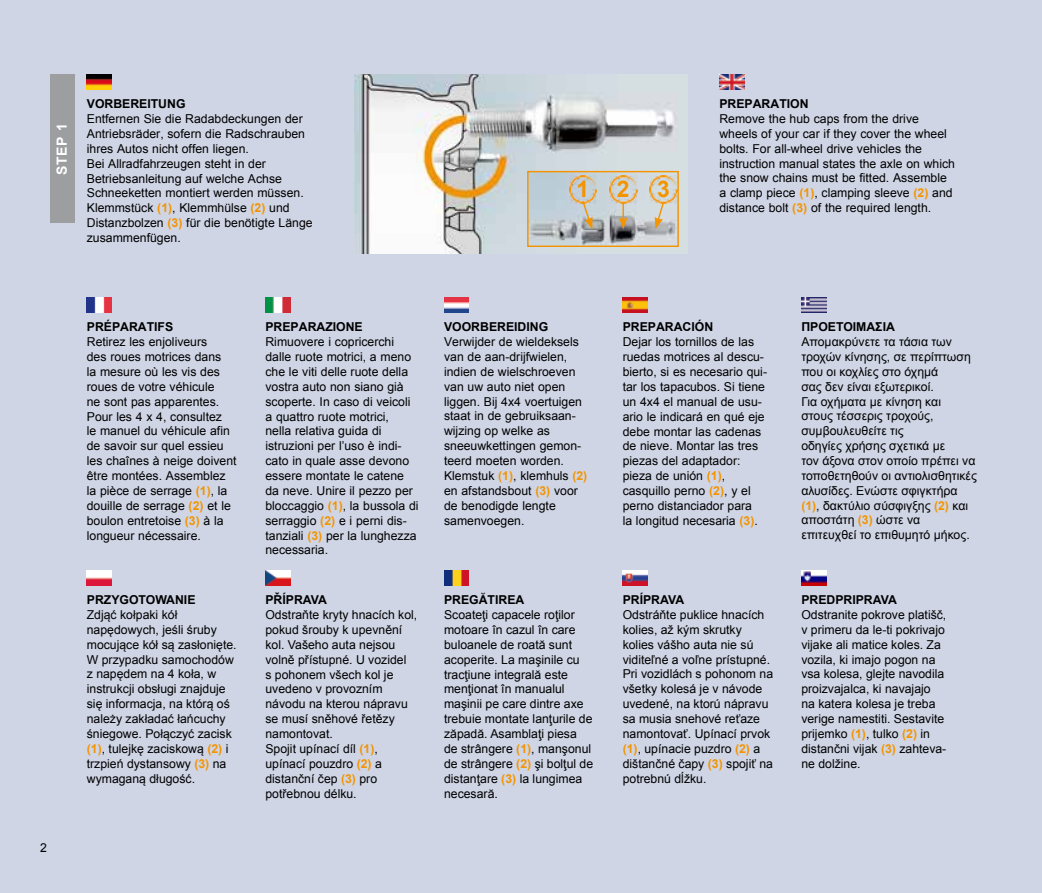
<style>
.page{position:relative;width:1042px;height:893px;background:#cfd5e5}
.page>*{position:absolute;margin:0;border:0;box-sizing:border-box;transform-origin:0 0}
.t1{font:700 22.93px "Arial";color:#f39400}
.t2{font:700 14px "Arial";color:#fff}
.t3{font:12.25px/14.9px "Arial";color:#000}
.t4{font:700 12.25px "Arial";color:#000}
.s1{font-weight:700;color:#f39400}
</style>
<div class="page">
<img style="left:87px;top:74px;width:25px;height:15px">
<img style="left:719px;top:74px;width:25px;height:15px">
<img style="left:87px;top:298px;width:25px;height:15px">
<img style="left:265px;top:298px;width:25px;height:15px">
<img style="left:444px;top:298px;width:25px;height:15px">
<img style="left:623px;top:298px;width:24px;height:15px">
<img style="left:801px;top:298px;width:25px;height:15px">
<img style="left:87px;top:570px;width:25px;height:15px">
<img style="left:265px;top:570px;width:25px;height:15px">
<img style="left:444px;top:570px;width:25px;height:15px">
<img style="left:623px;top:570px;width:24px;height:15px">
<img style="left:801px;top:570px;width:25px;height:15px">
<img style="left:355px;top:74px;width:324px;height:179px">
<div style="left:50px;top:74px;width:24px;height:149px;background:#9c9e9f"></div>
<img style="left:529px;top:173px;width:148px;height:72px">
<div style="left:527px;top:171px;width:152px;height:76px;border:1px solid #f39400"></div>
<img style="left:569px;top:175px;width:28px;height:28px">
<img style="left:609px;top:175px;width:28px;height:28px">
<img style="left:650px;top:175px;width:27px;height:28px">
<svg style="left:581px;top:199px;width:11px;height:30px"></svg>
<svg style="left:619px;top:203px;width:8px;height:26px"></svg>
<svg style="left:655px;top:201px;width:10px;height:28px"></svg>
<p class="t2" style="left:53px;top:175px;width:54px;rotate:-90deg">STEP 1</p>
<p class="t4" style="left:87px;top:96px;width:100px">VORBEREITUNG</p>
<p class="t3" style="left:87px;top:111px;width:227px">Entfernen Sie die Radabdeckungen der Antriebsräder, sofern die Radschrauben ihres Autos nicht offen liegen.<br>Bei Allradfahrzeugen steht in der Betriebsanleitung auf welche Achse Schneeketten montiert werden müssen.<br>Klemmstück <span class="s1">(1)</span>, Klemmhülse <span class="s1">(2)</span> und Distanzbolzen <span class="s1">(3)</span> für die benötigte Länge zusammenfügen.</p>
<h1 class="t1" style="left:576px;top:174px;width:95px">123</h1>
<p class="t4" style="left:719px;top:96px;width:91px">PREPARATION</p>
<p class="t3" style="left:719px;top:111px;width:237px">Remove the hub caps from the drive wheels of your car if they cover the wheel bolts. For all-wheel drive vehicles the instruction manual states the axle on which the snow chains must be fitted. Assemble a clamp piece <span class="s1">(1)</span>, clamping sleeve <span class="s1">(2)</span> and distance bolt <span class="s1">(3)</span> of the required length.</p>
<p class="t3" style="left:40px;top:841px;width:8px">2</p>
<p class="t4" style="left:87px;top:319px;width:88px">PRÉPARATIFS</p>
<p class="t3" style="left:87px;top:335px;width:151px">Retirez les enjoliveurs<br>des roues motrices dans<br>la mesure où les vis des roues de votre véhicule<br>ne sont pas apparentes.<br>Pour les 4 x 4, consultez<br>le manuel du véhicule afin de savoir sur quel essieu les chaînes à neige doivent être montées. Assemblez la pièce de serrage <span class="s1">(1)</span>, la douille de serrage <span class="s1">(2)</span> et le boulon entretoise <span class="s1">(3)</span> à la longueur nécessaire.</p>
<p class="t4" style="left:87px;top:592px;width:110px">PRZYGOTOWANIE</p>
<p class="t3" style="left:87px;top:607px;width:151px">Zdjąć kołpaki kół napędowych, jeśli śruby mocujące kół są zasłonięte.<br>W przypadku samochodów z napędem na 4 koła, w instrukcji obsługi znajduje się informacja, na którą oś należy zakładać łańcuchy śniegowe. Połączyć zacisk <span class="s1">(1)</span>, tulejkę zaciskową <span class="s1">(2)</span> i trzpień dystansowy <span class="s1">(3)</span> na wymaganą długość.</p>
<p class="t4" style="left:265px;top:319px;width:99px">PREPARAZIONE</p>
<p class="t3" style="left:265px;top:335px;width:155px">Rimuovere i copricerchi dalle ruote motrici, a meno che le viti delle ruote della vostra auto non siano già scoperte. In caso di veicoli a quattro ruote motrici,<br>nella relativa guida di istruzioni per l’uso è indi&shy;cato in quale asse devono essere montate le catene da neve. Unire il pezzo per bloccaggio <span class="s1">(1)</span>, la bussola di serraggio <span class="s1">(2)</span> e i perni dis&shy;tanziali <span class="s1">(3)</span> per la lunghezza necessaria.</p>
<p class="t4" style="left:265px;top:592px;width:63px">PŘÍPRAVA</p>
<p class="t3" style="left:265px;top:607px;width:153px">Odstraňte kryty hnacích kol, pokud šrouby k upevnění kol. Vašeho auta nejsou volně přístupné. U vozidel<br>s pohonem všech kol je uvedeno v provozním návodu na kterou nápravu se musí sněhové řetězy namontovat.<br>Spojit upínací díl <span class="s1">(1)</span>, upínací pouzdro <span class="s1">(2)</span> a distanční čep <span class="s1">(3)</span> pro potřebnou délku.</p>
<p class="t4" style="left:444px;top:319px;width:106px">VOORBEREIDING</p>
<p class="t3" style="left:444px;top:334px;width:145px">Verwijder de wieldeksels van de aan-drijfwielen, indien de wielschroeven van uw auto niet open liggen. Bij 4x4 voertuigen staat in de gebruiksaan&shy;wijzing op welke as sneeuwkettingen gemon&shy;teerd moeten worden.<br>Klemstuk <span class="s1">(1)</span>, klemhuls <span class="s1">(2) </span>en afstandsbout <span class="s1">(3)</span> voor de benodigde lengte samenvoegen.</p>
<p class="t4" style="left:444px;top:592px;width:82px">PREGĂTIREA</p>
<p class="t3" style="left:444px;top:607px;width:151px">Scoateţi capacele roţilor motoare în cazul în care buloanele de roată sunt acoperite. La maşinile cu tracţiune integrală este menţionat în manualul maşinii pe care dintre axe trebuie montate lanţurile de zăpadă. Asamblaţi piesa de strângere <span class="s1">(1)</span>, manşonul de strângere <span class="s1">(2)</span> şi bolţul de distanţare <span class="s1">(3)</span> la lungimea necesară.</p>
<p class="t4" style="left:623px;top:319px;width:92px">PREPARACIÓN</p>
<p class="t3" style="left:623px;top:335px;width:146px">Dejar los tornillos de las ruedas motrices al descu&shy;bierto, si es necesario qui&shy;tar los tapacubos. Si tiene un 4x4 el manual de usu&shy;ario le indicará en qué eje debe montar las cadenas de nieve. Montar las tres piezas del adaptador: pieza de unión <span class="s1">(1)</span>, casquillo perno <span class="s1">(2)</span>, y el perno distanciador para<br>la longitud necesaria <span class="s1">(3)</span>.</p>
<p class="t4" style="left:623px;top:592px;width:63px">PRÍPRAVA</p>
<p class="t3" style="left:623px;top:607px;width:152px">Odstráňte puklice hnacích kolies, až kým skrutky kolies vášho auta nie sú viditeľné a voľne prístupné.<br>Pri vozidlách s pohonom na všetky kolesá je v návode uvedené, na ktorú nápravu sa musia snehové reťaze namontovať. Upínací prvok <span class="s1">(1)</span>, upínacie puzdro <span class="s1">(2)</span> a dištančné čapy <span class="s1">(3)</span> spojiť na potrebnú dĺžku.</p>
<p class="t4" style="left:801px;top:319px;width:95px">ΠΡΟΕΤΟΙΜΑΣΙΑ</p>
<p class="t3" style="left:801px;top:334px;width:177px">Απομακρύνετε τα τάσια των τροχών κίνησης, σε περίπτωση που οι κοχλίες στο όχημά<br>σας δεν είναι εξωτερικοί.<br>Για οχήματα με κίνηση και<br>στους τέσσερις τροχούς, συμβουλευθείτε τις<br>οδηγίες χρήσης σχετικά με<br>τον άξονα στον οποίο πρέπει να τοποθετηθούν οι αντιολισθητικές αλυσίδες. Ενώστε σφιγκτήρα <span class="s1">(1)</span>, δακτύλιο σύσφιγξης <span class="s1">(2)</span> και αποστάτη <span class="s1">(3)</span> ώστε να επιτευχθεί το επιθυμητό μήκος.</p>
<p class="t4" style="left:801px;top:592px;width:97px">PREDPRIPRAVA</p>
<p class="t3" style="left:801px;top:607px;width:147px">Odstranite pokrove platišč, v primeru da le-ti pokrivajo vijake ali matice koles. Za vozila, ki imajo pogon na vsa kolesa, glejte navodila proizvajalca, ki navajajo na katera kolesa je treba verige namestiti. Sestavite prijemko <span class="s1">(1)</span>, tulko <span class="s1">(2)</span> in distančni vijak <span class="s1">(3)</span> zahteva&shy;ne dolžine.</p>
</div>
